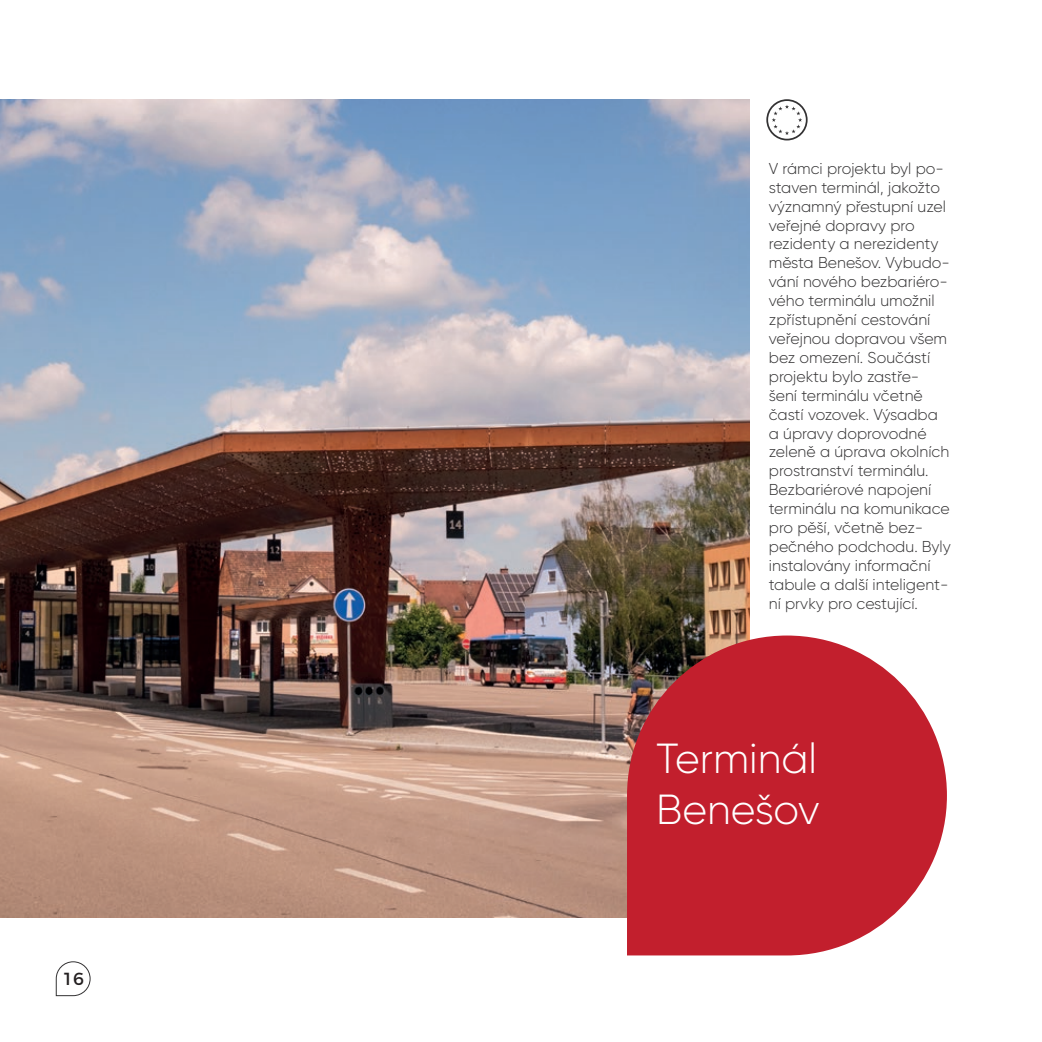
<style>
.page{position:relative;width:1042px;height:1042px;background:#fff}
.page>*{position:absolute;margin:0;border:0;box-sizing:border-box;transform-origin:0 0}
.t1{font:300 42px/50.4px "Gilroy";color:#fff}
.t2{font:17.5px "Montserrat";color:#231f20}
.t3{font:300 15.75px/18.9px "Gilroy";color:#333233}
</style>
<div class="page">
<svg style="left:55px;top:961px;width:36px;height:35px"></svg>
<img style="left:0;top:99px;width:749px;height:819px">
<svg style="left:766px;top:99px;width:41px;height:41px"></svg>
<svg style="left:627px;top:635px;width:320px;height:320px;background:#c23843"></svg>
<p class="t2" style="left:62px;top:964px;width:23px">16</p>
<p class="t3" style="left:769px;top:159px;width:183px">V rámci projektu byl po&shy;staven terminál, jakožto významný přestupní uzel veřejné dopravy pro rezidenty a nerezidenty města Benešov. Vybudo&shy;vání nového bezbariéro&shy;vého terminálu umožnil zpřístupnění cestování veřejnou dopravou všem bez omezení. Součástí projektu bylo zastře&shy;šení terminálu včetně častí vozovek. Výsadba a úpravy doprovodné zeleně a úprava okolních prostranství terminálu.<br>Bezbariérové napojení terminálu na komunikace pro pěší, včetně bez&shy;pečného podchodu. Byly instalovány informační tabule a další inteligent&shy;ní prvky pro cestující.</p>
<p class="t1" style="left:656px;top:733px;width:165px">Terminál<br>Benešov</p>
</div>
